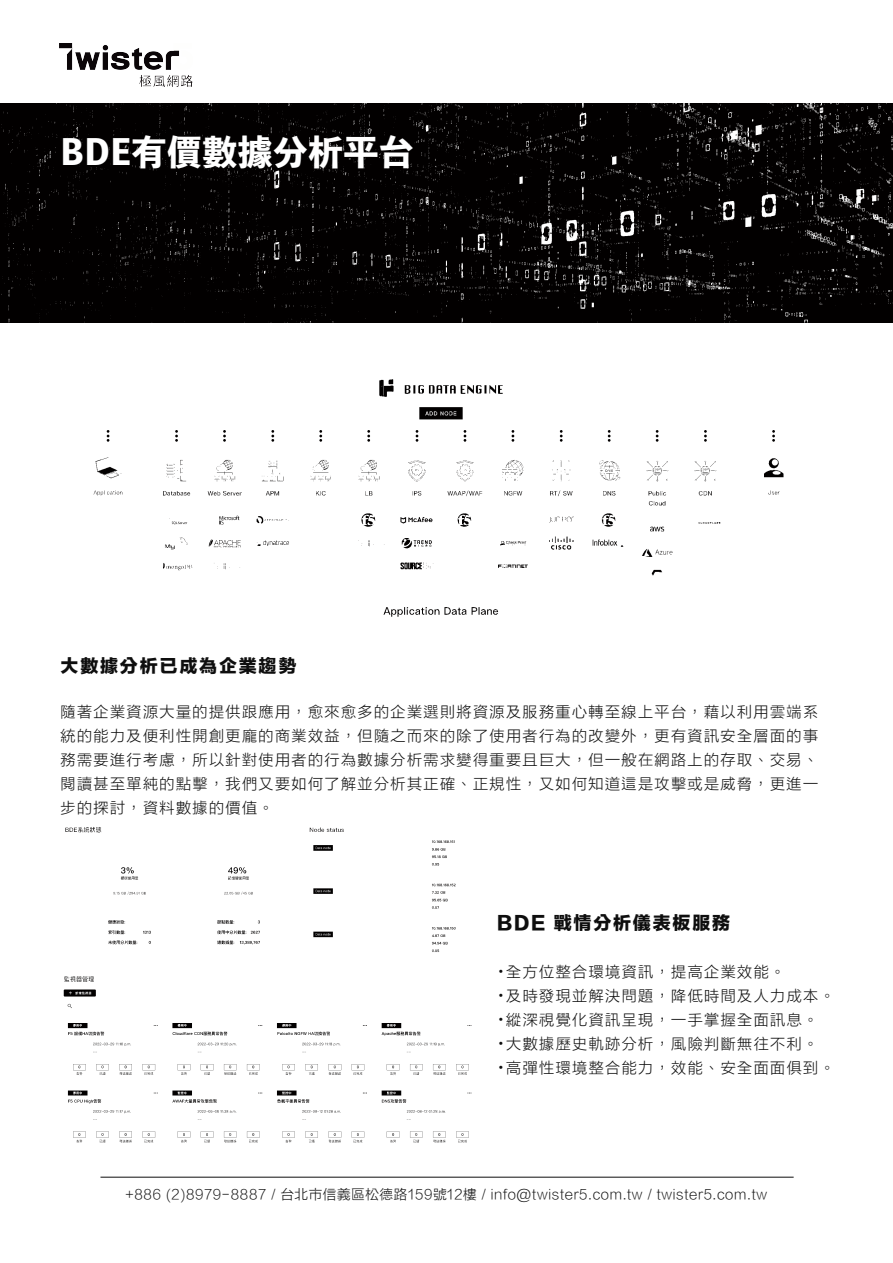
<style>
.page{position:relative;width:893px;height:1263px;background:#fff}
.page>*{position:absolute;margin:0;border:0;box-sizing:border-box;transform-origin:0 0}
.t1{font:800 34.5px "Toppan Bunkyu Midashi Gothic Std N";letter-spacing:.025em;color:#fff}
.t2{font:18px "FZLTTHB B51 0";letter-spacing:.1em;color:#0e0e0e}
.t3{font:15px/24px "FZLTXHB B51 0";letter-spacing:.1em;color:#0e0e0e;text-align:justify}
.t4{font:13.5px "FZLTXHB B51 0";letter-spacing:.05em;color:#0e0e0e}
.s1{font-family:"Koz Go Pr 6 N"}
</style>
<div class="page">
<hr style="left:100px;top:1177px;width:694px;height:1px;background:#0e0e0e">
<img style="left:93px;top:379px;width:691px;height:238px">
<img style="left:65px;top:827px;width:391px;height:125px">
<img style="left:63px;top:976px;width:409px;height:167px">
<img style="left:0;top:104px;width:893px;height:219px">
<img style="left:59px;top:43px;width:134px;height:44px">
<h1 class="t1" style="left:60px;top:125px;width:355px">BDE有價數據分析平台</h1>
<p class="t2" style="left:61px;top:654px;width:237px">大數據分析已成為企業趨勢</p>
<p class="t3" style="left:61px;top:700px;width:759px">隨著企業資源大量的提供跟應用，愈來愈多的企業選則將資源及服務重心轉至線上平台，藉以利用雲端系統的能力及便利性開創更龐的商業效益，但隨之而來的除了使用者行為的改變外，更有資訊安全層面的事務需要進行考慮，所以針對使用者的行為數據分析需求變得重要且巨大，但一般在網路上的存取、交易、閱讀甚至單純的點擊，我們又要如何了解並分析其正確、正規性，又如何知道這是攻擊或是威脅，更進一步的探討，資料數據的價值。</p>
<p class="t2" style="left:497px;top:911px;width:234px">BDE 戰情分析儀表板服務</p>
<p class="t3" style="left:493px;top:960px;width:343px;text-align:left"><span class="s1">・</span>全方位整合環境資訊，提高企業效能。<br><span class="s1">・</span>及時發現並解決問題，降低時間及人力成本。<span class="s1">・</span>縱深視覺化資訊呈現，一手掌握全面訊息。<span class="s1">・</span>大數據歷史軌跡分析，風險判斷無往不利。<span class="s1">・</span>高彈性環境整合能力，效能、安全面面俱到。</p>
<p class="t4" style="left:125px;top:1185px;width:643px">+886 (2)8979-8887 / 台北市信義區松德路159號12樓 / info@twister5.com.tw / twister5.com.tw</p>
</div>
